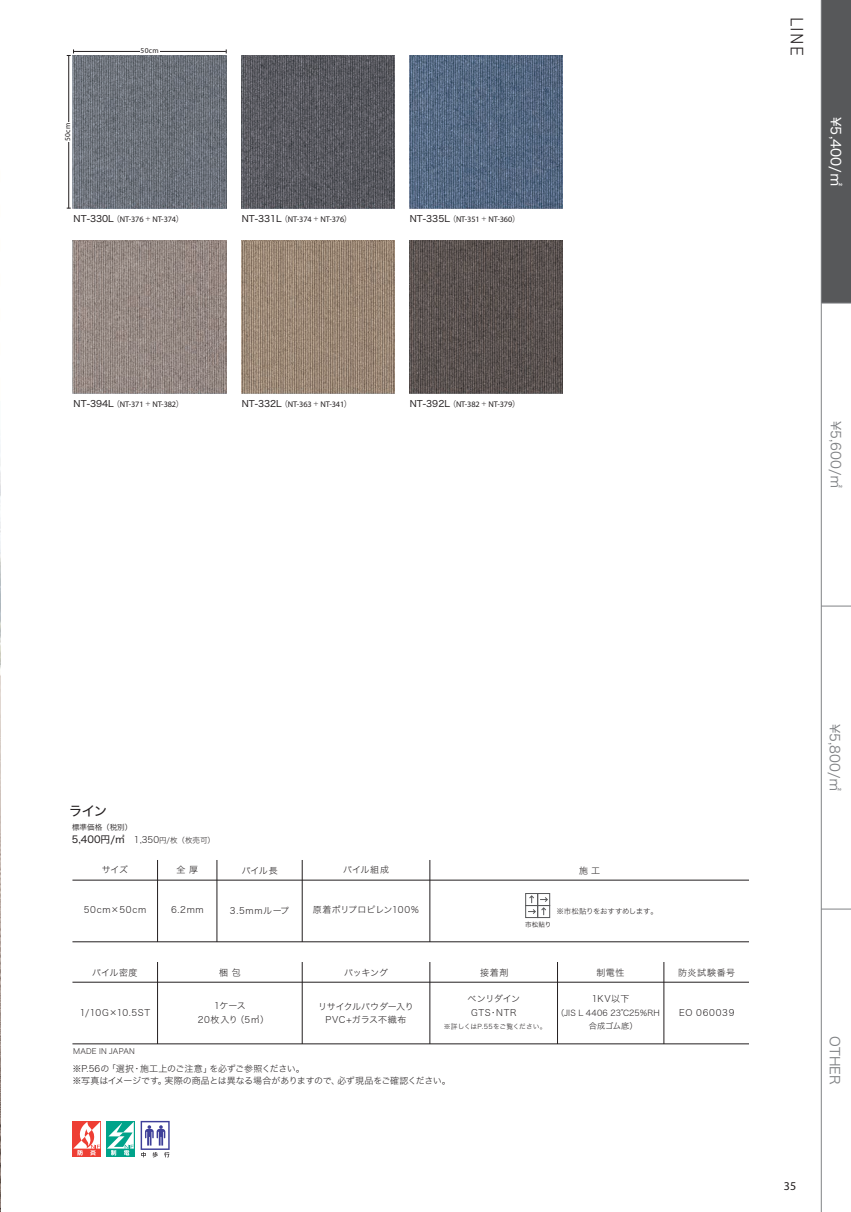
<style>
.page{position:relative;width:851px;height:1212px;background:#fff}
.page>*{position:absolute;margin:0;border:0;box-sizing:border-box;transform-origin:0 0}
.t1{font:300 18px "DIN2014";color:#231f20}
.t2{font:13.5px "Hira Kaku Std N W3";color:#808285}
.t3{font:13.5px "Hira Kaku Std N W4";color:#fff}
.t4{font:13.5px "Hira Kaku Std N W4";color:#231f20}
.t5{font:12px "Myriad Pro";color:#231f20}
.t6{font:9.75px "Hira Kaku Std N W4";color:#231f20}
.t7{font:9px/13.5px "Hira Kaku Std N W2";color:#231f20;text-align:center}
.t8{font:9px/12px "Hira Kaku Std N W2";letter-spacing:-.02em;color:#231f20}
.t9{font:9px "Hira Kaku Std N W2";letter-spacing:.07em;color:#231f20}
.t10{font:9px "Hira Kaku Std N W2";letter-spacing:.075em;color:#231f20}
.t11{font:8.25px "Myriad Pro";letter-spacing:-.015em;color:#231f20}
.t12{font:8.25px/13.5px "Hira Kaku Std N W2";letter-spacing:.005em;color:#231f20}
.t13{font:7.5px "Hira Kaku Std N W2";letter-spacing:-.055em;color:#231f20}
.t14{font:7.5px "Hira Kaku Std N W2";letter-spacing:.03em;color:#231f20}
.t15{font:7.5px "Hira Kaku Pro N W3";color:#231f20}
.t16{font:7.5px "Myriad Pro";letter-spacing:.035em;color:#231f20}
.t17{font:6.75px "Hira Kaku Std N W2";letter-spacing:-.01em;color:#231f20}
.t18{font:6.6px "Hira Kaku Std N W3";color:#231f20}
.s1{font-family:"Hira Kaku Std N W4";font-size:9px}
.s2{font-family:"Koz Go Pr 6 N"}
.s3{font-family:"Koz Go Pr 6 N";font-size:5.7px}
.s4{font-family:"Hira Kaku Std N W2";font-size:9px}
.s5{font-family:"Hira Kaku Std N W2";font-size:7.5px}
</style>
<div class="page">
<hr style="left:72px;top:880px;width:676px;height:1px;background:#231f20">
<hr style="left:72px;top:941px;width:676px;height:1px;background:#231f20">
<hr style="left:429px;top:860px;width:1px;height:82px;background:#231f20">
<hr style="left:302px;top:860px;width:1px;height:82px;background:#231f20">
<hr style="left:217px;top:860px;width:1px;height:82px;background:#231f20">
<hr style="left:157px;top:860px;width:1px;height:82px;background:#231f20">
<hr style="left:302px;top:962px;width:1px;height:82px;background:#231f20">
<hr style="left:429px;top:962px;width:1px;height:82px;background:#231f20">
<hr style="left:557px;top:962px;width:1px;height:82px;background:#231f20">
<hr style="left:663px;top:962px;width:1px;height:82px;background:#231f20">
<hr style="left:157px;top:962px;width:1px;height:82px;background:#231f20">
<svg style="left:141px;top:1121px;width:29px;height:36px"></svg>
<svg style="left:72px;top:1121px;width:29px;height:35px"></svg>
<svg style="left:73px;top:1122px;width:27px;height:33px"></svg>
<div style="left:106px;top:1121px;width:29px;height:35px;background:#00a38a"></div>
<svg style="left:107px;top:1122px;width:27px;height:33px"></svg>
<hr style="left:72px;top:982px;width:676px;height:1px;background:#231f20">
<hr style="left:72px;top:1043px;width:676px;height:1px;background:#231f20">
<img style="left:0;top:440px;width:1px;height:772px">
<div style="left:821px;top:0;width:29px;height:303px;background:#57585a"></div>
<hr style="left:73px;top:51px;width:153px;height:1px;background:#231f20">
<div style="left:140px;top:47px;width:19px;height:6px;background:#fff"></div>
<hr style="left:68px;top:56px;width:1px;height:152px;background:#231f20">
<div style="left:64px;top:122px;width:6px;height:20px;background:#fff"></div>
<img style="left:73px;top:55px;width:153px;height:153px">
<img style="left:241px;top:55px;width:153px;height:153px">
<img style="left:409px;top:55px;width:153px;height:153px">
<img style="left:73px;top:240px;width:153px;height:153px">
<img style="left:241px;top:240px;width:153px;height:153px">
<img style="left:409px;top:240px;width:153px;height:153px">
<hr style="left:820px;top:0;width:1px;height:1212px;background:#808285">
<svg style="left:821px;top:909px;width:29px;height:1px"></svg>
<svg style="left:821px;top:606px;width:29px;height:1px"></svg>
<svg style="left:821px;top:303px;width:29px;height:1px"></svg>
<div style="left:525px;top:893px;width:12px;height:13px;border:1px solid #57585a"></div>
<div style="left:525px;top:905px;width:12px;height:13px;border:1px solid #57585a"></div>
<div style="left:537px;top:893px;width:12px;height:13px;border:1px solid #57585a"></div>
<div style="left:537px;top:905px;width:12px;height:13px;border:1px solid #57585a"></div>
<svg style="left:528px;top:895px;width:19px;height:20px"></svg>
<p class="t16" style="left:63px;top:141px;width:20px;rotate:-90deg">50cm</p>
<p class="t16" style="left:141px;top:46px;width:20px">50cm</p>
<p class="t11" style="left:74px;top:214px;width:112px"><span class="s1">NT-330L</span><span class="s2">（</span>NT-376 <span class="s3">＋</span> NT-374<span class="s2">）</span></p>
<p class="t11" style="left:242px;top:214px;width:112px"><span class="s1">NT-331L</span><span class="s2">（</span>NT-374 <span class="s3">＋</span> NT-376<span class="s2">）</span></p>
<p class="t11" style="left:410px;top:214px;width:112px"><span class="s1">NT-335L</span><span class="s2">（</span>NT-351 <span class="s3">＋</span> NT-360<span class="s2">）</span></p>
<p class="t11" style="left:74px;top:399px;width:112px"><span class="s1">NT-394L</span><span class="s2">（</span>NT-371 <span class="s3">＋</span> NT-382<span class="s2">）</span></p>
<p class="t11" style="left:242px;top:399px;width:112px"><span class="s1">NT-332L</span><span class="s2">（</span>NT-363 <span class="s3">＋</span> NT-341<span class="s2">）</span></p>
<p class="t11" style="left:410px;top:399px;width:112px"><span class="s1">NT-392L</span><span class="s2">（</span>NT-382 <span class="s3">＋</span> NT-379<span class="s2">）</span></p>
<h1 class="t1" style="left:807px;top:17px;width:40px;rotate:90deg">LINE</h1>
<h2 class="t3" style="left:845px;top:117px;width:71px;rotate:90deg">¥5,400/㎡</h2>
<h2 class="t2" style="left:845px;top:421px;width:69px;rotate:90deg">¥5,600/㎡</h2>
<h2 class="t4" style="left:69px;top:801px;width:40px">ライン</h2>
<p class="t6" style="left:72px;top:832px;width:145px">5,400円/㎡<span class="s4">　1,350</span><span class="s5">円/枚（枚売可）</span></p>
<p class="t15" style="left:72px;top:821px;width:61px">標準価格（税別）</p>
<p class="t7" style="left:102px;top:863px;width:28px">サイズ</p>
<p class="t9" style="left:84px;top:903px;width:64px">50cm×50cm</p>
<p class="t7" style="left:176px;top:863px;width:23px">全 厚</p>
<p class="t7" style="left:242px;top:863px;width:37px">パイル長</p>
<p class="t7" style="left:171px;top:902px;width:34px">6.2mm</p>
<p class="t7" style="left:230px;top:903px;width:61px">3.5mmループ</p>
<p class="t7" style="left:343px;top:863px;width:47px">パイル組成</p>
<p class="t7" style="left:579px;top:863px;width:22px">施 工</p>
<p class="t7" style="left:313px;top:902px;width:108px">原着ポリプロピレン100％</p>
<p class="t13" style="left:556px;top:905px;width:103px">※市松貼りをおすすめします。</p>
<p class="t18" style="left:525px;top:919px;width:28px">市松貼り</p>
<p class="t7" style="left:344px;top:966px;width:46px">バッキング</p>
<p class="t7" style="left:480px;top:965px;width:30px">接着剤</p>
<p class="t7" style="left:596px;top:965px;width:30px">制電性</p>
<p class="t7" style="left:219px;top:966px;width:23px">梱 包</p>
<p class="t7" style="left:198px;top:999px;width:73px;text-align:left;text-indent:16px">1ケース<br>20枚入り（5㎡）</p>
<p class="t7" style="left:92px;top:966px;width:47px">パイル密度</p>
<p class="t7" style="left:80px;top:1005px;width:72px">1/10G×10.5ST</p>
<p class="t7" style="left:318px;top:999px;width:97px">リサイクルパウダー入り<br>PVC+ガラス不織布</p>
<p class="t7" style="left:467px;top:992px;width:54px">ベンリダイン<br>GTS・NTR</p>
<p class="t17" style="left:444px;top:1021px;width:104px">※詳しくはP.55をご覧ください。</p>
<p class="t8" style="left:72px;top:1063px;width:380px">※P.56の「選択・施工上のご注意」を必ずご参照ください。<br>※写真はイメージです。実際の商品とは異なる場合がありますので、必ず現品をご確認ください。</p>
<p class="t7" style="left:591px;top:992px;width:39px">1KV以下</p>
<p class="t12" style="left:589px;top:1005px;width:72px;text-indent:-33px">（JIS L 4406 23℃25％RH合成ゴム底）</p>
<p class="t14" style="left:73px;top:1046px;width:63px">MADE IN JAPAN</p>
<p class="t7" style="left:678px;top:965px;width:58px">防炎試験番号</p>
<p class="t10" style="left:679px;top:1005px;width:57px">EO 060039</p>
<h2 class="t2" style="left:845px;top:723px;width:69px;rotate:90deg">¥5,800/㎡</h2>
<h2 class="t2" style="left:845px;top:1036px;width:50px;rotate:90deg">OTHER</h2>
<h3 class="t5" style="left:783px;top:1178px;width:14px">35</h3>
</div>
